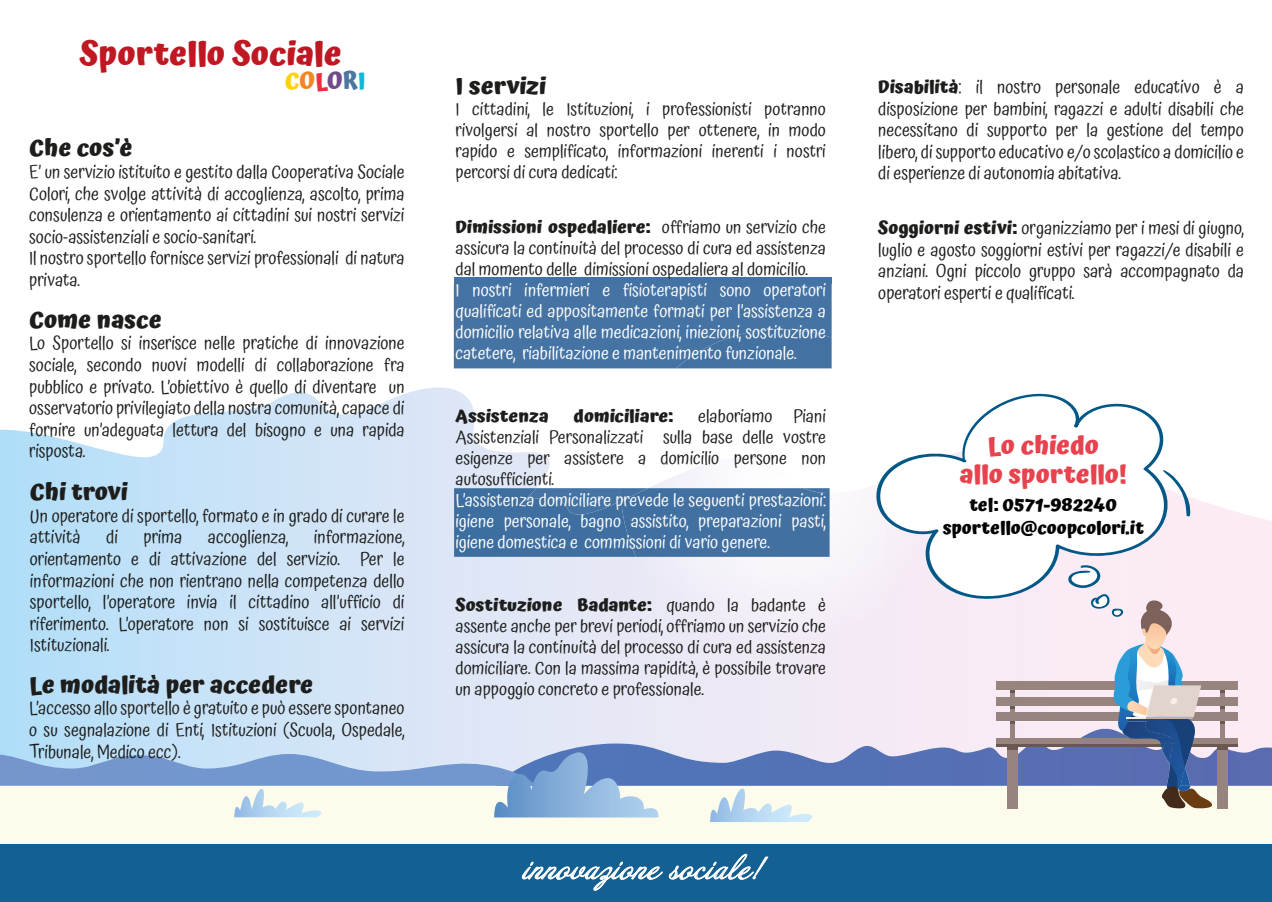
<style>
.page{position:relative;width:1272px;height:902px;background:#fff}
.page>*{position:absolute;margin:0;border:0;box-sizing:border-box;transform-origin:0 0}
.t1{font:700 33px "Atma";color:#bf1823}
.t2{font:30px "Annabelle JF";color:#fff}
.t3{font:700 25.5px/28.5px "Atma";color:#e8424e;text-align:center}
.t4{font:700 24px "Atma";color:#1d1d1b}
.t5{font:700 24px "Atma";color:#fcd20b}
.t6{font:700 23.4px "Atma";letter-spacing:-.005em;color:#1d1d1b}
.t7{font:18px/21.6px "Atma";color:#1d1d1b;text-align:justify}
.t8{font:700 18px/22.5px "Atma";color:#020203;text-align:center}
.t9{font:17.55px/21px "Atma";color:#1d1d1b;text-align:justify}
.t10{font:17.55px/21px "Atma";color:#fff;text-align:justify}
.t11{font:700 17.55px "Atma";color:#1d1d1b}
.s1{color:#f18625}
.s2{color:#e73042}
.s3{color:#714c89}
.s4{color:#4c769f}
.s5{color:#15b6d8}
.s6{font-weight:700}
</style>
<div class="page">
<div style="left:0;top:775px;width:1271px;height:126px;background:#fdfbec"></div>
<svg style="left:0;top:387px;width:1271px;height:176px"></svg>
<img style="left:621px;top:337px;width:316px;height:151px">
<img style="left:636px;top:456px;width:235px;height:107px">
<div style="left:0;top:844px;width:1271px;height:57px;background:#146093"></div>
<svg style="left:522px;top:861px;width:140px;height:29px"></svg>
<svg style="left:669px;top:853px;width:99px;height:26px"></svg>
<div style="left:454px;top:488px;width:167px;height:68px;background:#3e6fa0"></div>
<div style="left:621px;top:488px;width:208px;height:68px;background:#4271a1"></div>
<div style="left:454px;top:277px;width:377px;height:7px;background:#4373a3"></div>
<div style="left:454px;top:284px;width:377px;height:84px;background:#4573a3"></div>
<div style="left:675px;top:329px;width:156px;height:39px;background:#4372a2"></div>
<svg style="left:871px;top:391px;width:299px;height:172px"></svg>
<svg style="left:1162px;top:470px;width:29px;height:47px"></svg>
<svg style="left:0;top:563px;width:1271px;height:259px"></svg>
<h1 class="t1" style="left:80px;top:35px;width:263px">Sportello Sociale</h1>
<h3 class="t5" style="left:285px;top:67px;width:83px">C<span class="s1">O</span><span class="s2">L</span><span class="s3">O</span><span class="s4">R</span><span class="s5">I</span></h3>
<h3 class="t4" style="left:29px;top:134px;width:105px">Che cos’è</h3>
<p class="t7" style="left:29px;top:162px;width:377px;text-align:left">E’ un servizio istituito e gestito dalla Cooperativa Sociale Colori, che svolge attività di accoglienza, ascolto, prima consulenza e orientamento ai cittadini sui nostri servizi socio-assistenziali e socio-sanitari.<br>Il nostro sportello fornisce servizi professionali di natura privata.</p>
<h3 class="t4" style="left:29px;top:305px;width:134px">Come nasce</h3>
<p class="t7" style="left:29px;top:333px;width:377px">Lo Sportello si inserisce nelle pratiche di innovazione sociale, secondo nuovi modelli di collaborazione fra pubblico e privato. L’obiettivo è quello di diventare un osservatorio privilegiato della nostra comunità, capace di fornire un’adeguata lettura del bisogno e una rapida risposta.</p>
<h3 class="t4" style="left:30px;top:478px;width:100px">Chi trovi</h3>
<p class="t7" style="left:30px;top:506px;width:376px">Un operatore di sportello, formato e in grado di curare le attività</p>
<p class="t7" style="left:30px;top:527px;width:376px;text-indent:284px">informazione, orientamento e di attivazione del servizio. Per le informazioni che non rientrano nella competenza dello sportello, l’operatore invia il cittadino all’ufficio di riferimento. L’operatore non si sostituisce ai servizi Istituzionali.</p>
<p class="t7" style="left:106px;top:527px;width:13px">di</p>
<p class="t7" style="left:144px;top:527px;width:40px">prima</p>
<p class="t7" style="left:208px;top:527px;width:82px">accoglienza,</p>
<h3 class="t4" style="left:29px;top:670px;width:285px">Le modalità per accedere</h3>
<p class="t7" style="left:29px;top:698px;width:377px">L’accesso allo sportello è gratuito e può essere spontaneo o su segnalazione di Enti, Istituzioni (Scuola, Ospedale, Tribunale, Medico ecc).</p>
<p class="t6" style="left:455px;top:73px;width:92px">I servizi</p>
<p class="t9" style="left:455px;top:100px;width:372px">I cittadini, le Istituzioni, i professionisti potranno rivolgersi al nostro sportello per ottenere, in modo rapido e semplificato, informazioni inerenti i nostri percorsi di cura dedicati:</p>
<p class="t9" style="left:455px;top:217px;width:372px"><span class="s6">Dimissioni ospedaliere:</span> offriamo un servizio che assicura la continuità del processo di cura ed assistenza dal momento delle dimissioni ospedaliera al domicilio.</p>
<p class="t10" style="left:455px;top:280px;width:372px">I nostri infermieri e fisioterapisti sono operatori qualificati ed appositamente formati per l’assistenza a domicilio relativa alle medicazioni, iniezioni, sostituzione catetere, riabilitazione e mantenimento funzionale.</p>
<p class="t11" style="left:455px;top:405px;width:95px">Assistenza</p>
<p class="t11" style="left:573px;top:405px;width:101px">domiciliare:</p>
<p class="t9" style="left:455px;top:406px;width:372px;text-indent:243px">elaboriamo Piani Assistenziali Personalizzati sulla base delle vostre esigenze per assistere a domicilio persone non autosufficienti.</p>
<p class="t10" style="left:455px;top:490px;width:372px">L’assistenza domiciliare prevede le seguenti prestazioni: igiene personale, bagno assistito, preparazioni pasti, igiene domestica e commissioni di vario genere.</p>
<p class="t9" style="left:455px;top:595px;width:372px"><span class="s6">Sostituzione Badante:</span> quando la badante è assente anche per brevi periodi, offriamo un servizio che assicura la continuità del processo di cura ed assistenza domiciliare. Con la massima rapidità, è possibile trovare un appoggio concreto e professionale.</p>
<h2 class="t2" style="left:523px;top:849px;width:244px">innovazione sociale!</h2>
<p class="t7" style="left:878px;top:77px;width:367px"><span class="s6">Disabilità</span>: il nostro personale educativo è a disposizione per bambini, ragazzi e adulti disabili che necessitano di supporto per la gestione del tempo libero, di supporto educativo e/o scolastico a domicilio e di esperienze di autonomia abitativa.</p>
<p class="t7" style="left:878px;top:218px;width:367px"><span class="s6">Soggiorni estivi:</span> organizziamo per i mesi di giugno, luglio e agosto soggiorni estivi per ragazzi/e disabili e anziani. Ogni piccolo gruppo sarà accompagnato da operatori esperti e qualificati.</p>
<h3 class="t3" style="left:959px;top:431px;width:169px">Lo chiedo<br>allo sportello!</h3>
<p class="t8" style="left:942px;top:493px;width:203px">tel: 0571-982240 sportello@coopcolori.it</p>
</div>
